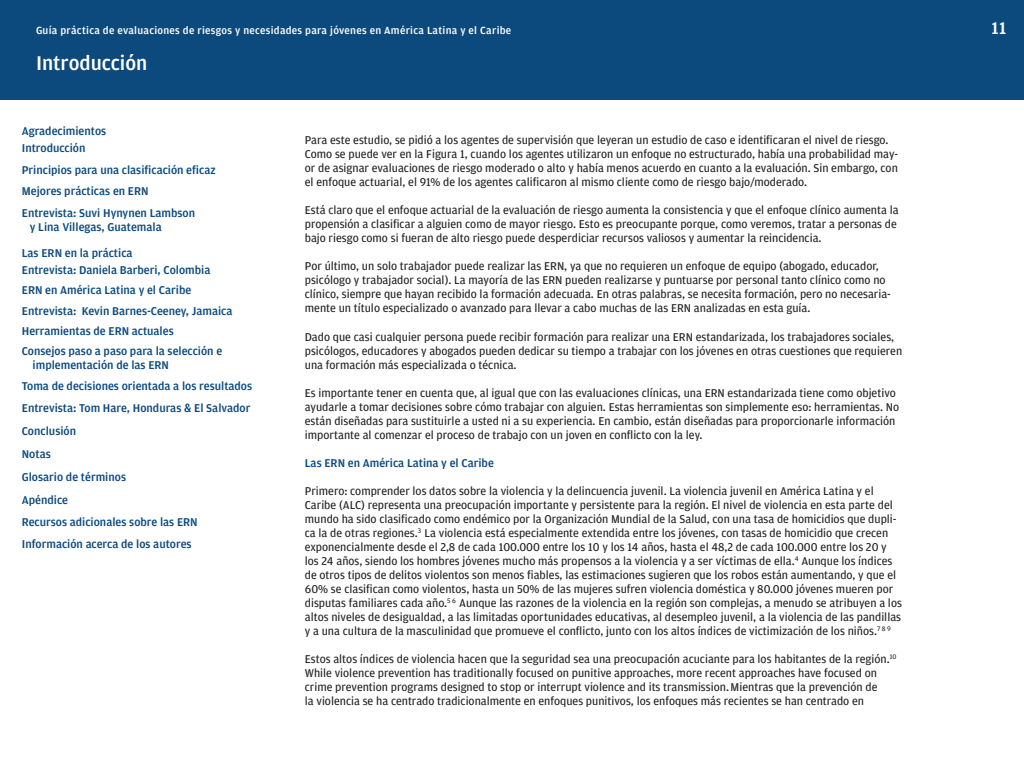
<style>
.page{position:relative;width:1024px;height:769px;background:#fff}
.page>*{position:absolute;margin:0;border:0;box-sizing:border-box;transform-origin:0 0}
.t1{font:500 21px "Amplitude";color:#fff}
.t2{font:500 18px "Amplitude";color:#fff}
.t3{font:12px/14px "Amplitude";color:#231f20}
.t4{font:500 12px/22.6px "Amplitude";color:#0c497d}
.t5{font:500 11px "Amplitude";letter-spacing:.025em;color:#fff}
</style>
<div class="page">
<div style="left:0;top:0;width:1024px;height:100px;background:#0c497d"></div>
<p class="t5" style="left:36px;top:23px;width:477px">Guía práctica de evaluaciones de riesgos y necesidades para jóvenes en América Latina y el Caribe</p>
<p class="t2" style="left:991px;top:16px;width:16px">11</p>
<p class="t1" style="left:36px;top:50px;width:113px">Introducción</p>
<p class="t4" style="left:22px;top:122px;width:86px;line-height:17.4px">Agradecimientos<br>Introducción</p>
<p class="t4" style="left:22px;top:159px;width:195px;line-height:21.5px">Principios para una clasificación eficaz<br>Mejores prácticas en ERN<br>Entrevista: Suvi Hynynen Lambson</p>
<p class="t4" style="left:22px;top:213px;width:141px;line-height:26px;text-indent:8px">y Lina Villegas, Guatemala<br>Las ERN en la práctica</p>
<p class="t4" style="left:22px;top:260px;width:212px;line-height:20.3px">Entrevista: Daniela Barberi, Colombia ERN en América Latina y el Caribe Entrevista: Kevin Barnes-Ceeney, Jamaica Herramientas de ERN actuales</p>
<p class="t4" style="left:33px;top:343px;width:191px;line-height:14px;text-indent:-11px">Consejos paso a paso para la selección e implementación de las ERN</p>
<p class="t4" style="left:22px;top:374px;width:232px">Toma de decisiones orientada a los resultados<br>Entrevista: Tom Hare, Honduras &amp; El Salvador<br>Conclusión<br>Notas<br>Glosario de términos<br>Apéndice<br>Recursos adicionales sobre las ERN<br>Información acerca de los autores</p>
<p class="t3" style="left:305px;top:133px;width:595px">Para este estudio, se pidió a los agentes de supervisión que leyeran un estudio de caso e identificaran el nivel de riesgo.<br>Como se puede ver en la Figura 1, cuando los agentes utilizaron un enfoque no estructurado, había una probabilidad may&shy;or de asignar evaluaciones de riesgo moderado o alto y había menos acuerdo en cuanto a la evaluación. Sin embargo, con el enfoque actuarial, el 91% de los agentes calificaron al mismo cliente como de riesgo bajo/moderado.</p>
<p class="t3" style="left:305px;top:203px;width:595px">Está claro que el enfoque actuarial de la evaluación de riesgo aumenta la consistencia y que el enfoque clínico aumenta la propensión a clasificar a alguien como de mayor riesgo. Esto es preocupante porque, como veremos, tratar a personas de bajo riesgo como si fueran de alto riesgo puede desperdiciar recursos valiosos y aumentar la reincidencia.</p>
<p class="t3" style="left:305px;top:259px;width:588px">Por último, un solo trabajador puede realizar las ERN, ya que no requieren un enfoque de equipo (abogado, educador, psicólogo y trabajador social). La mayoría de las ERN pueden realizarse y puntuarse por personal tanto clínico como no clínico, siempre que hayan recibido la formación adecuada. En otras palabras, se necesita formación, pero no necesaria&shy;mente un título especializado o avanzado para llevar a cabo muchas de las ERN analizadas en esta guía.</p>
<p class="t3" style="left:305px;top:329px;width:599px">Dado que casi cualquier persona puede recibir formación para realizar una ERN estandarizada, los trabajadores sociales, psicólogos, educadores y abogados pueden dedicar su tiempo a trabajar con los jóvenes en otras cuestiones que requieren una formación más especializada o técnica.</p>
<p class="t3" style="left:305px;top:385px;width:596px">Es importante tener en cuenta que, al igual que con las evaluaciones clínicas, una ERN estandarizada tiene como objetivo ayudarle a tomar decisiones sobre cómo trabajar con alguien. Estas herramientas son simplemente eso: herramientas. No están diseñadas para sustituirle a usted ni a su experiencia. En cambio, están diseñadas para proporcionarle información importante al comenzar el proceso de trabajo con un joven en conflicto con la ley.</p>
<p class="t4" style="left:305px;top:451px;width:191px">Las ERN en América Latina y el Caribe</p>
<p class="t3" style="left:305px;top:483px;width:599px">Primero: comprender los datos sobre la violencia y la delincuencia juvenil. La violencia juvenil en América Latina y el Caribe (ALC) representa una preocupación importante y persistente para la región. El nivel de violencia en esta parte del mundo ha sido clasificado como endémico por la Organización Mundial de la Salud, con una tasa de homicidios que dupli&shy;ca la de otras regiones.<sup>3</sup> La violencia está especialmente extendida entre los jóvenes, con tasas de homicidio que crecen exponencialmente desde el 2,8 de cada 100.000 entre los 10 y los 14 años, hasta el 48,2 de cada 100.000 entre los 20 y los 24 años, siendo los hombres jóvenes mucho más propensos a la violencia y a ser víctimas de ella.<sup>4</sup> Aunque los índices de otros tipos de delitos violentos son menos fiables, las estimaciones sugieren que los robos están aumentando, y que el 60% se clasifican como violentos, hasta un 50% de las mujeres sufren violencia doméstica y 80.000 jóvenes mueren por disputas familiares cada año.<sup>5</sup> <sup>6</sup> Aunque las razones de la violencia en la región son complejas, a menudo se atribuyen a los altos niveles de desigualdad, a las limitadas oportunidades educativas, al desempleo juvenil, a la violencia de las pandillas y a una cultura de la masculinidad que promueve el conflicto, junto con los altos índices de victimización de los niños.<sup>7</sup> <sup>8</sup> <sup>9</sup></p>
<p class="t3" style="left:305px;top:651px;width:593px">Estos altos índices de violencia hacen que la seguridad sea una preocupación acuciante para los habitantes de la región.<sup>10<br></sup>While violence prevention has traditionally focused on punitive approaches, more recent approaches have focused on crime prevention programs designed to stop or interrupt violence and its transmission.Mientras que la prevención de<br>la violencia se ha centrado tradicionalmente en enfoques punitivos, los enfoques más recientes se han centrado en</p>
</div>
